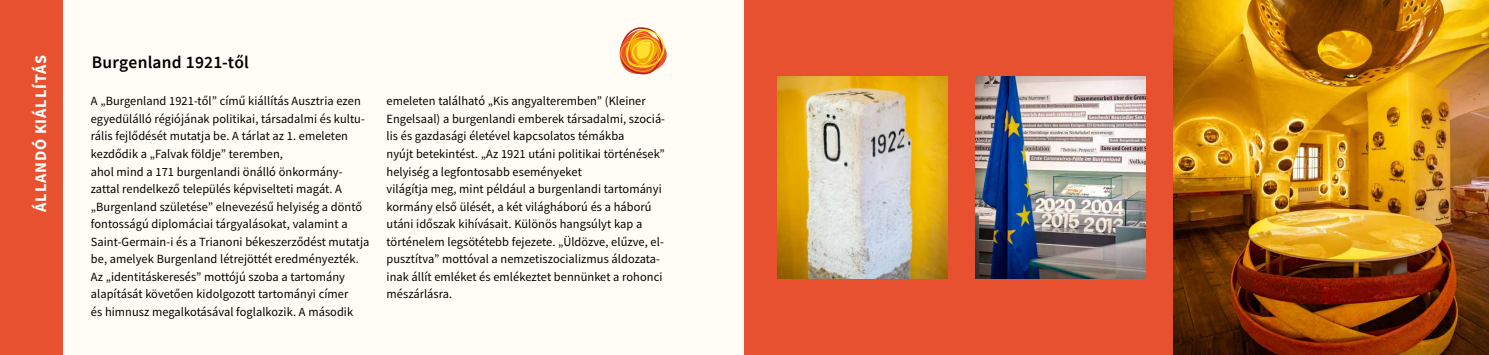
<style>
.page{position:relative;width:1489px;height:355px;background:#fff}
.page>*{position:absolute;margin:0;border:0;box-sizing:border-box;transform-origin:0 0}
.t1{font:600 17.5px "Source Sans Pro";letter-spacing:.015em;color:#000}
.t2{font:700 16.25px "Source Sans Pro";letter-spacing:.045em;color:#fff}
.t3{font:12.5px/17.5px "Source Sans Pro";letter-spacing:.005em;color:#000}
</style>
<div class="page">
<div style="left:0;top:0;width:744px;height:354px;background:#fffdf5"></div>
<div style="left:744px;top:0;width:744px;height:354px;background:#e7512f"></div>
<img style="left:975px;top:76px;width:170px;height:202px">
<img style="left:777px;top:76px;width:170px;height:202px">
<div style="left:0;top:0;width:63px;height:354px;background:#e7512f"></div>
<img style="left:1173px;top:0;width:315px;height:354px">
<svg style="left:619px;top:27px;width:47px;height:47px"></svg>
<h2 class="t2" style="left:30px;top:211px;width:158px;rotate:-90deg">ÁLLANDÓ KIÁLLÍTÁS</h2>
<h1 class="t1" style="left:92px;top:51px;width:159px">Burgenland 1921-től</h1>
<p class="t3" style="left:91px;top:92px;width:280px">A „Burgenland 1921-től” című kiállítás Ausztria ezen egyedülálló régiójának politikai, társadalmi és kultu&shy;rális fejlődését mutatja be. A tárlat az 1. emeleten kezdődik a „Falvak földje” teremben,<br>ahol mind a 171 burgenlandi önálló önkormány&shy;zattal rendelkező település képviselteti magát. A „Burgenland születése” elnevezésű helyiség a döntő fontosságú diplomáciai tárgyalásokat, valamint a Saint-Germain-i és a Trianoni békeszerződést mutatja be, amelyek Burgenland létrejöttét eredményezték.<br>Az „identitáskeresés” mottójú szoba a tartomány alapítását követően kidolgozott tartományi címer<br>és himnusz megalkotásával foglalkozik. A második</p>
<p class="t3" style="left:386px;top:92px;width:280px">emeleten található „Kis angyalteremben” (Kleiner Engelsaal) a burgenlandi emberek társadalmi, szociá&shy;lis és gazdasági életével kapcsolatos témákba<br>nyújt betekintést. „Az 1921 utáni politikai történések” helyiség a legfontosabb eseményeket<br>világítja meg, mint például a burgenlandi tartományi kormány első ülését, a két világháború és a háború utáni időszak kihívásait. Különös hangsúlyt kap a történelem legsötétebb fejezete. „Üldözve, elűzve, el&shy;pusztítva” mottóval a nemzetiszocializmus áldozata&shy;inak állít emléket és emlékeztet bennünket a rohonci mészárlásra.</p>
</div>
